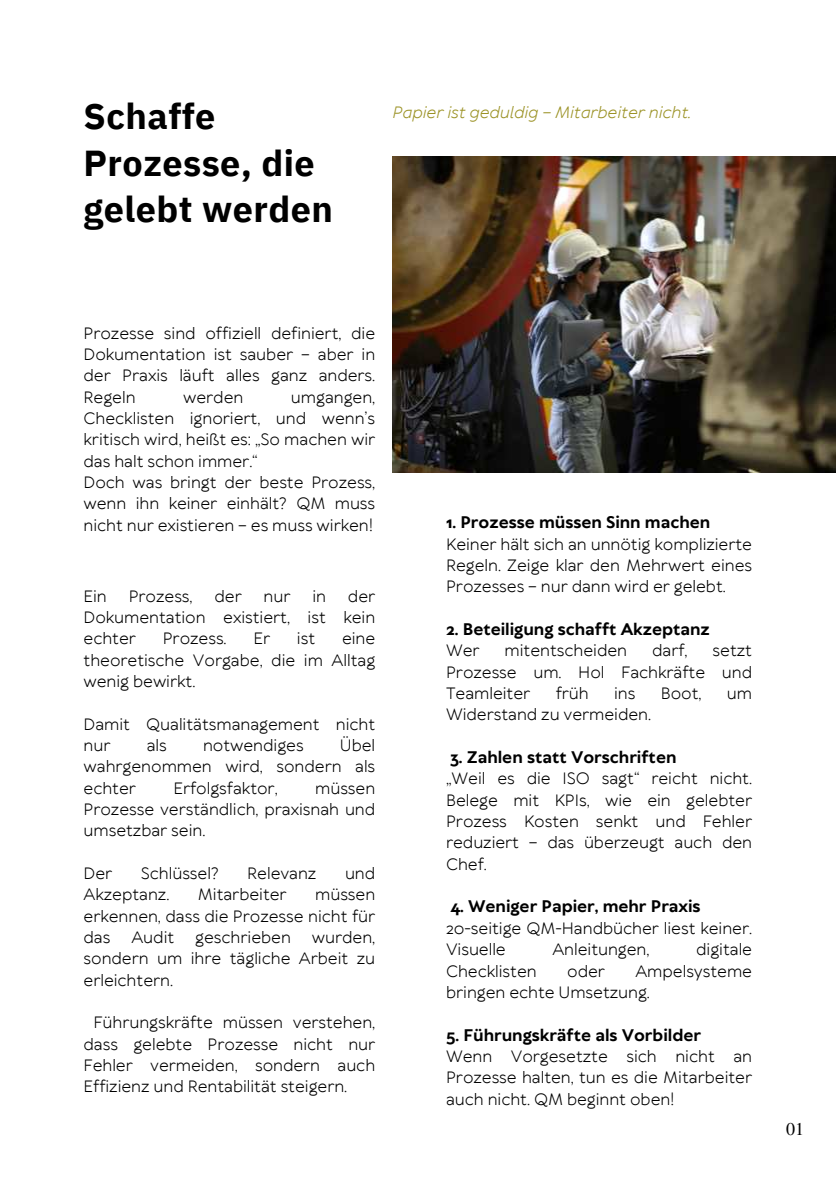
<style>
.page{position:relative;width:836px;height:1196px;background:#fff}
.page>*{position:absolute;margin:0;border:0;box-sizing:border-box;transform-origin:0 0}
.t1{font:700 36px/46.4px "IBM Plex Sans";letter-spacing:.01em;color:#000}
.t2{font:18px "Free Serif";color:#000}
.t3{font:16px/21.4px "TT Wellingtons";letter-spacing:-.005em;color:#000;text-align:justify}
.t4{font:700 16px "TT Wellingtons";letter-spacing:-.005em;color:#000}
.t5{font:italic 16px "TT Wellingtons";letter-spacing:-.005em;color:#9b9225}
</style>
<div class="page">
<img style="left:392px;top:156px;width:444px;height:316px">
<h1 class="t1" style="left:84px;top:90px;width:251px">Schaffe<br>Prozesse, die gelebt werden</h1>
<p class="t5" style="left:392px;top:101px;width:300px">Papier ist geduldig – Mitarbeiter nicht.</p>
<p class="t3" style="left:84px;top:322px;width:293px">Prozesse sind offiziell definiert, die Dokumentation ist sauber – aber in der Praxis läuft alles ganz anders.<br>Regeln</p>
<p class="t3" style="left:183px;top:386px;width:62px">werden</p>
<p class="t3" style="left:84px;top:386px;width:293px;text-align:left;text-indent:207px">umgangen,<br>Checklisten ignoriert, und wenn’s kritisch wird, heißt es: „So machen wir das halt schon immer.“<br>Doch was bringt der beste Prozess, wenn ihn keiner einhält? QM muss nicht nur existieren – es muss wirken!</p>
<p class="t3" style="left:84px;top:585px;width:293px;text-indent:264px">der Dokumentation existiert, ist kein echter</p>
<p class="t3" style="left:84px;top:585px;width:25px">Ein</p>
<p class="t3" style="left:129px;top:585px;width:65px">Prozess,</p>
<p class="t3" style="left:214px;top:585px;width:29px">der</p>
<p class="t3" style="left:263px;top:585px;width:28px">nur</p>
<p class="t3" style="left:312px;top:585px;width:15px">in</p>
<p class="t3" style="left:84px;top:627px;width:293px;text-indent:258px">eine theoretische Vorgabe, die im Alltag wenig bewirkt.</p>
<p class="t3" style="left:84px;top:713px;width:293px">Damit Qualitätsmanagement nicht nur</p>
<p class="t3" style="left:163px;top:627px;width:65px">Prozess.</p>
<p class="t3" style="left:253px;top:627px;width:18px">Er</p>
<p class="t3" style="left:297px;top:627px;width:20px">ist</p>
<p class="t3" style="left:84px;top:734px;width:293px;text-indent:256px">Übel wahrgenommen wird, sondern als echter</p>
<p class="t3" style="left:147px;top:734px;width:22px">als</p>
<p class="t3" style="left:203px;top:734px;width:102px">notwendiges</p>
<p class="t3" style="left:173px;top:777px;width:106px">Erfolgsfaktor,</p>
<p class="t3" style="left:84px;top:777px;width:293px;text-indent:231px">müssen Prozesse verständlich, praxisnah und umsetzbar sein.</p>
<p class="t3" style="left:84px;top:862px;width:30px">Der</p>
<p class="t3" style="left:141px;top:862px;width:79px">Schlüssel?</p>
<p class="t3" style="left:247px;top:862px;width:71px">Relevanz</p>
<p class="t3" style="left:345px;top:862px;width:32px">und</p>
<p class="t3" style="left:84px;top:883px;width:87px">Akzeptanz.</p>
<p class="t3" style="left:198px;top:883px;width:90px">Mitarbeiter</p>
<p class="t3" style="left:84px;top:883px;width:293px;text-indent:231px">müssen erkennen, dass die Prozesse nicht für das</p>
<p class="t3" style="left:84px;top:926px;width:293px;text-indent:228px">wurden, sondern um ihre tägliche Arbeit zu erleichtern.</p>
<p class="t3" style="left:84px;top:1011px;width:293px;text-indent:10px">Führungskräfte müssen verstehen, dass gelebte Prozesse nicht nur Fehler vermeiden, sondern auch Effizienz und Rentabilität steigern.</p>
<p class="t3" style="left:131px;top:926px;width:44px">Audit</p>
<p class="t3" style="left:195px;top:926px;width:97px">geschrieben</p>
<p class="t4" style="left:446px;top:512px;width:266px">1. Prozesse müssen Sinn machen</p>
<p class="t3" style="left:446px;top:533px;width:307px">Keiner hält sich an unnötig komplizierte Regeln. Zeige klar den Mehrwert eines Prozesses – nur dann wird er gelebt.</p>
<p class="t4" style="left:446px;top:618px;width:265px">2. Beteiligung schafft Akzeptanz</p>
<p class="t3" style="left:446px;top:640px;width:35px">Wer</p>
<p class="t3" style="left:504px;top:640px;width:124px">mitentscheiden</p>
<p class="t3" style="left:652px;top:640px;width:37px">darf,</p>
<p class="t3" style="left:446px;top:640px;width:307px;text-indent:266px">setzt Prozesse um. Hol Fachkräfte und Teamleiter</p>
<p class="t3" style="left:555px;top:682px;width:35px">früh</p>
<p class="t3" style="left:614px;top:682px;width:23px">ins</p>
<p class="t3" style="left:660px;top:682px;width:42px">Boot,</p>
<p class="t3" style="left:726px;top:682px;width:27px">um</p>
<p class="t3" style="left:446px;top:704px;width:206px">Widerstand zu vermeiden.</p>
<p class="t4" style="left:450px;top:746px;width:228px">3. Zahlen statt Vorschriften</p>
<p class="t3" style="left:446px;top:768px;width:307px">„Weil es die ISO sagt“ reicht nicht.<br>Belege mit KPIs, wie ein gelebter Prozess Kosten senkt und Fehler reduziert – das überzeugt auch den Chef.</p>
<p class="t4" style="left:450px;top:896px;width:252px">4. Weniger Papier, mehr Praxis</p>
<p class="t3" style="left:446px;top:917px;width:307px">20-seitige QM-Handbücher liest keiner.<br>Visuelle</p>
<p class="t3" style="left:552px;top:938px;width:99px">Anleitungen,</p>
<p class="t3" style="left:696px;top:938px;width:57px">digitale</p>
<p class="t3" style="left:446px;top:960px;width:307px;text-indent:189px">Ampelsysteme bringen echte Umsetzung.</p>
<p class="t4" style="left:446px;top:1024px;width:256px">5. Führungskräfte als Vorbilder</p>
<p class="t3" style="left:446px;top:1045px;width:307px">Wenn Vorgesetzte sich nicht an Prozesse halten, tun es die Mitarbeiter auch nicht. QM beginnt oben!</p>
<p class="t3" style="left:446px;top:960px;width:92px">Checklisten</p>
<p class="t3" style="left:567px;top:960px;width:39px">oder</p>
<p class="t2" style="left:786px;top:1118px;width:19px">01</p>
</div>
